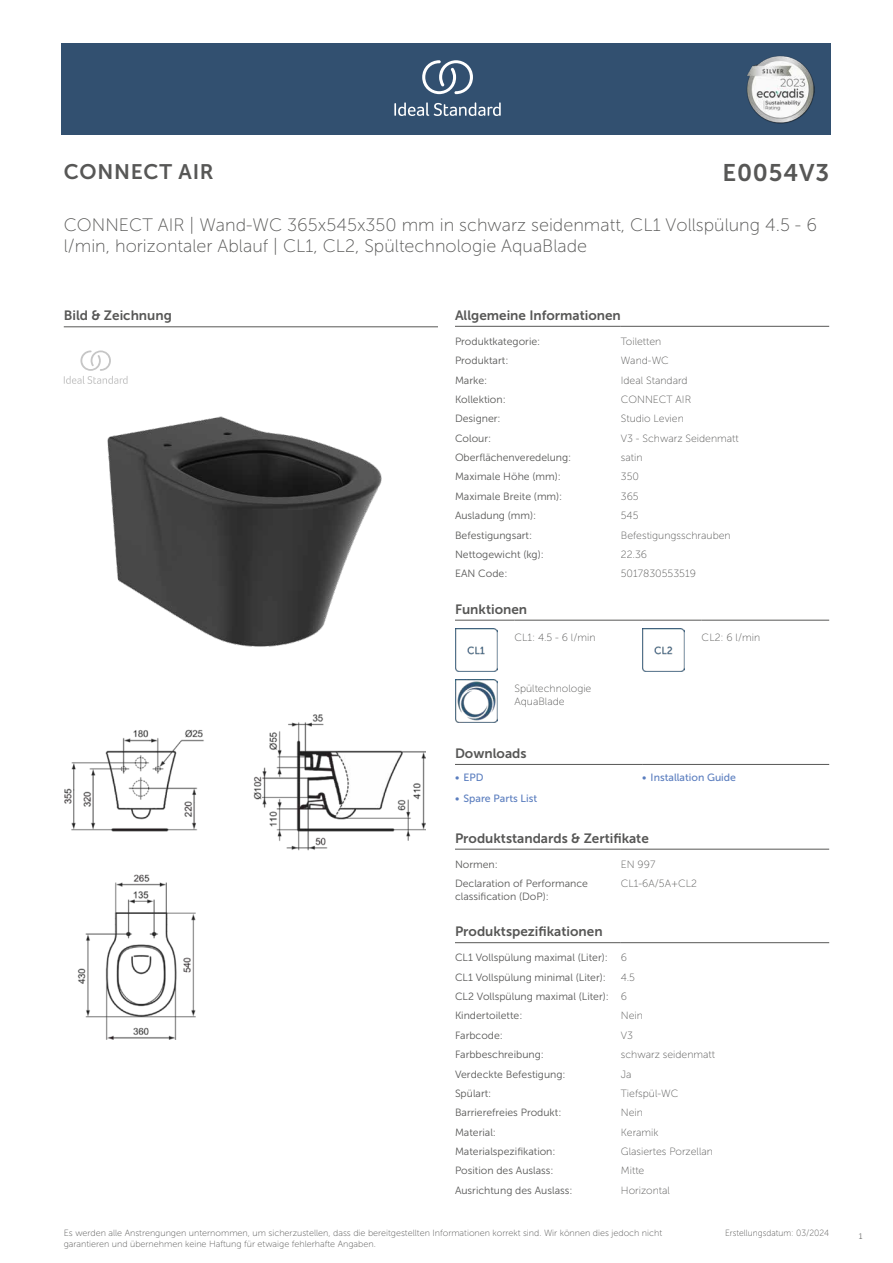
<style>
.page{position:relative;width:893px;height:1263px;background:#fff}
.page>*{position:absolute;margin:0;border:0;box-sizing:border-box;transform-origin:0 0}
.t1{font:24px "Museo Sans 700";letter-spacing:.035em;color:#575756}
.t2{font:21px "Museo Sans 700";letter-spacing:.035em;color:#575756}
.t3{font:18px/21.6px "Museo Sans 100";color:#575756}
.t4{font:13.5px "Museo Sans 700";color:#575756}
.t5{font:10.5px/19.4px "Museo Sans 300";color:#575756}
.t6{font:10.5px/12.6px "Museo Sans 100";color:#575756}
.t7{font:10.5px "Museo Sans 500";color:#5b7ebf}
.t8{font:9px/10.8px "Museo Sans 100";color:#575756}
.t9{font:9px "Museo Sans 100";color:#575756;scale:.95 1}
.t10{font:300 9px "Calibri";color:#575756;scale:.95 1}
.s1{font-family:"Museo Sans 100"}
</style>
<div class="page">
<div style="left:62px;top:43px;width:769px;height:91px;background:#325070"></div>
<hr style="left:455px;top:326px;width:166px;height:1px;background:#575756">
<hr style="left:621px;top:326px;width:208px;height:1px;background:#575756">
<hr style="left:455px;top:620px;width:59px;height:1px;background:#575756">
<hr style="left:514px;top:620px;width:128px;height:1px;background:#575756">
<hr style="left:642px;top:620px;width:60px;height:1px;background:#575756">
<hr style="left:702px;top:620px;width:127px;height:1px;background:#575756">
<img style="left:455px;top:629px;width:42px;height:42px">
<img style="left:642px;top:629px;width:43px;height:42px">
<img style="left:455px;top:680px;width:42px;height:42px">
<hr style="left:455px;top:764px;width:187px;height:1px;background:#575756">
<hr style="left:642px;top:764px;width:187px;height:1px;background:#575756">
<hr style="left:455px;top:849px;width:166px;height:1px;background:#575756">
<hr style="left:621px;top:849px;width:208px;height:1px;background:#575756">
<hr style="left:455px;top:942px;width:166px;height:1px;background:#575756">
<hr style="left:621px;top:942px;width:208px;height:1px;background:#575756">
<img style="left:64px;top:714px;width:361px;height:325px">
<hr style="left:64px;top:327px;width:374px;height:1px;background:#575756">
<svg style="left:64px;top:350px;width:64px;height:34px"></svg>
<img style="left:107px;top:416px;width:275px;height:231px">
<svg style="left:394px;top:102px;width:107px;height:14px"></svg>
<svg style="left:422px;top:60px;width:51px;height:34px"></svg>
<img style="left:746px;top:56px;width:68px;height:67px">
<h2 class="t2" style="left:64px;top:160px;width:152px">CONNECT AIR</h2>
<h1 class="t1" style="left:722px;top:160px;width:108px">E0054V3</h1>
<h3 class="t3" style="left:64px;top:214px;width:755px">CONNECT AIR | Wand-WC 365x545x350 mm in schwarz seidenmatt, CL1 Vollspülung 4.5 - 6 l/min, horizontaler Ablauf | CL1, CL2, Spültechnologie AquaBlade</h3>
<p class="t4" style="left:64px;top:308px;width:110px">Bild &amp; Zeichnung</p>
<p class="t4" style="left:455px;top:308px;width:167px">Allgemeine Informationen</p>
<p class="t5" style="left:455px;top:332px;width:87px">Produktkategorie:</p>
<p class="t6" style="left:621px;top:335px;width:42px">Toiletten</p>
<p class="t5" style="left:455px;top:351px;width:55px">Produktart:</p>
<p class="t6" style="left:621px;top:355px;width:50px">Wand-WC</p>
<p class="t5" style="left:455px;top:370px;width:34px">Marke:</p>
<p class="t6" style="left:621px;top:374px;width:68px">Ideal Standard</p>
<p class="t5" style="left:455px;top:390px;width:52px">Kollektion:</p>
<p class="t6" style="left:621px;top:393px;width:72px">CONNECT AIR</p>
<p class="t5" style="left:455px;top:409px;width:47px">Designer:</p>
<p class="t6" style="left:621px;top:413px;width:65px">Studio Levien</p>
<p class="t5" style="left:455px;top:429px;width:38px">Colour:</p>
<p class="t6" style="left:621px;top:432px;width:120px">V3 - Schwarz Seidenmatt</p>
<p class="t5" style="left:455px;top:448px;width:118px">Oberflächenveredelung:</p>
<p class="t6" style="left:621px;top:451px;width:23px">satin</p>
<p class="t5" style="left:455px;top:467px;width:107px">Maximale Höhe (mm):</p>
<p class="t6" style="left:621px;top:471px;width:20px">350</p>
<p class="t5" style="left:455px;top:487px;width:109px">Maximale Breite (mm):</p>
<p class="t6" style="left:621px;top:490px;width:19px">365</p>
<p class="t5" style="left:455px;top:506px;width:83px">Ausladung (mm):</p>
<p class="t6" style="left:621px;top:509px;width:19px">545</p>
<p class="t5" style="left:455px;top:525px;width:79px">Befestigungsart:</p>
<p class="t6" style="left:621px;top:529px;width:111px">Befestigungsschrauben</p>
<p class="t5" style="left:455px;top:545px;width:90px">Nettogewicht (kg):</p>
<p class="t6" style="left:621px;top:548px;width:28px">22.36</p>
<p class="t5" style="left:455px;top:564px;width:54px">EAN Code:</p>
<p class="t6" style="left:621px;top:567px;width:77px">5017830553519</p>
<p class="t4" style="left:455px;top:602px;width:74px">Funktionen</p>
<p class="t6" style="left:514px;top:631px;width:82px">CL1: 4.5 - 6 l/min</p>
<p class="t6" style="left:702px;top:631px;width:60px">CL2: 6 l/min</p>
<p class="t6" style="left:514px;top:682px;width:78px">Spültechnologie<br>AquaBlade</p>
<p class="t4" style="left:455px;top:746px;width:73px">Downloads</p>
<p class="t7" style="left:455px;top:772px;width:30px">• EPD</p>
<p class="t7" style="left:642px;top:772px;width:95px">• Installation Guide</p>
<p class="t7" style="left:455px;top:793px;width:84px">• Spare Parts List</p>
<p class="t4" style="left:455px;top:831px;width:195px">Produktstandards &amp; Zertifikate</p>
<p class="t5" style="left:455px;top:855px;width:44px">Normen:</p>
<p class="t6" style="left:621px;top:858px;width:36px">EN 997</p>
<p class="t5" style="left:455px;top:877px;width:135px;line-height:12.6px">Declaration of Performance classification (DoP):</p>
<p class="t6" style="left:621px;top:877px;width:78px">CL1-6A/5A+CL2</p>
<p class="t4" style="left:455px;top:924px;width:149px">Produktspezifikationen</p>
<p class="t5" style="left:455px;top:948px;width:174px">CL1 Vollspülung maximal (Liter): <span class="s1">6<br></span>CL1 Vollspülung minimal (Liter):</p>
<p class="t6" style="left:621px;top:971px;width:16px">4.5</p>
<p class="t5" style="left:455px;top:987px;width:174px">CL2 Vollspülung maximal (Liter): <span class="s1">6<br></span>Kindertoilette:</p>
<p class="t6" style="left:621px;top:1010px;width:24px">Nein</p>
<p class="t5" style="left:455px;top:1025px;width:49px">Farbcode:</p>
<p class="t6" style="left:621px;top:1029px;width:14px">V3</p>
<p class="t5" style="left:455px;top:1045px;width:90px">Farbbeschreibung:</p>
<p class="t6" style="left:621px;top:1048px;width:96px">schwarz seidenmatt</p>
<p class="t5" style="left:455px;top:1064px;width:112px">Verdeckte Befestigung:</p>
<p class="t6" style="left:621px;top:1068px;width:12px">Ja</p>
<p class="t5" style="left:455px;top:1084px;width:38px">Spülart:</p>
<p class="t6" style="left:621px;top:1087px;width:59px">Tiefspül-WC</p>
<p class="t5" style="left:455px;top:1103px;width:108px">Barrierefreies Produkt:</p>
<p class="t6" style="left:621px;top:1106px;width:24px">Nein</p>
<p class="t5" style="left:455px;top:1122px;width:43px">Material:</p>
<p class="t6" style="left:621px;top:1126px;width:39px">Keramik</p>
<p class="t5" style="left:455px;top:1142px;width:102px">Materialspezifikation:</p>
<p class="t6" style="left:621px;top:1145px;width:94px">Glasiertes Porzellan</p>
<p class="t5" style="left:455px;top:1161px;width:100px">Position des Auslass:</p>
<p class="t6" style="left:621px;top:1164px;width:25px">Mitte</p>
<p class="t5" style="left:455px;top:1180px;width:119px">Ausrichtung des Auslass:</p>
<p class="t6" style="left:621px;top:1184px;width:51px">Horizontal</p>
<p class="t8" style="left:64px;top:1227px;width:600px">Es werden alle Anstrengungen unternommen, um sicherzustellen, dass die bereitgestellten Informationen korrekt sind. Wir können dies jedoch nicht garantieren und übernehmen keine Haftung für etwaige fehlerhafte Angaben.</p>
<p class="t9" style="left:725px;top:1228px;width:111px">Erstellungsdatum: 03/2024</p>
<p class="t10" style="left:858px;top:1230px;width:6px">1</p>
</div>
